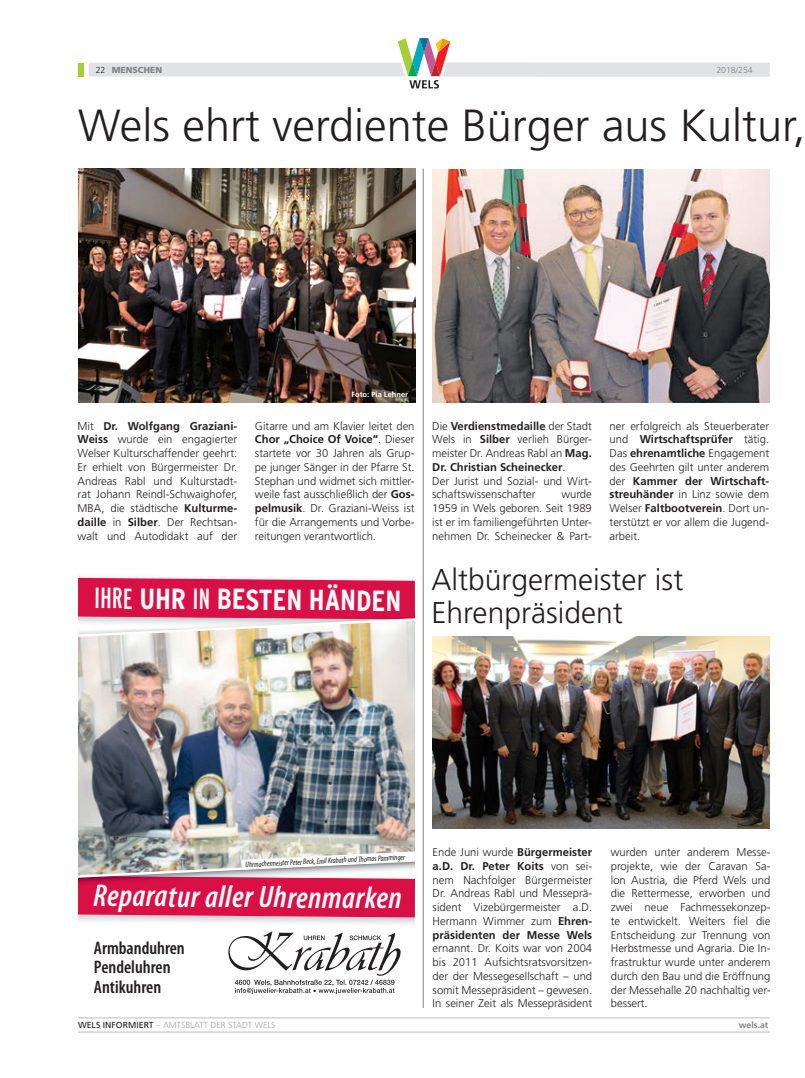
<style>
.page{position:relative;width:805px;height:1078px;background:#fff}
.page>*{position:absolute;margin:0;border:0;box-sizing:border-box;transform-origin:0 0}
.AB_2017_36Pt_Headlin{font:300 45px "Frutiger LT Std";color:#231f20}
.t1{font:italic 600 condensed 31.5px "Myriad Pro";letter-spacing:.015em;color:#fff}
.AB_2017_24Pt_Headlin{font:300 30px "Frutiger LT Std";color:#231f20}
.t2{font:700 condensed 29.12px "Interstate";color:#fff}
.t3{font:600 condensed 18.12px/19.4px "Myriad Pro";color:#231f20}
.AB_2017_Grundtext{font:300 11.25px/13.8px "Frutiger LT Std";color:#231f20;text-align:justify}
.t4{font:300 8.75px "Frutiger LT Std";color:#a3a4a8}
.t5{font:300 8.75px "Frutiger LT Std";color:#808285}
.t6{font:900 8.75px "Frutiger LT Std";color:#808285}
.t7{font:700 8.75px "Frutiger LT Std";color:#808285}
.t8{font:italic condensed 7.88px "Myriad Pro";color:#231f20}
.AB_2017_Vorspann_4-s{font:700 7.5px "Frutiger LT Std";color:#fff}
.s1{font-weight:300;color:#231f20}
.s2{font-weight:700}
.s3{font-weight:400;font-stretch:extra-condensed}
.s4{font-weight:400;color:#231f20}
</style>
<div class="page">
<div style="left:78px;top:63px;width:5px;height:13px;background:#a6ce39"></div>
<hr style="left:78px;top:1017px;width:691px;height:1px;background:#bcbdc0">
<hr style="left:78px;top:1031px;width:691px;height:1px;background:#bcbdc0">
<svg style="left:89px;top:38px;width:680px;height:50px"></svg>
<img style="left:432px;top:169px;width:337px;height:234px">
<img style="left:78px;top:169px;width:337px;height:233px">
<img style="left:432px;top:636px;width:337px;height:192px">
<hr style="left:423px;top:168px;width:1px;height:839px;background:#808285">
<svg style="left:228px;top:931px;width:173px;height:62px"></svg>
<div style="left:78px;top:887px;width:337px;height:30px;background:#d91045"></div>
<svg style="left:78px;top:577px;width:337px;height:35px;background:#da1f50"></svg>
<img style="left:78px;top:612px;width:337px;height:275px">
<img style="left:94px;top:883px;width:306px;height:4px">
<img style="left:78px;top:615px;width:337px;height:265px">
<svg style="left:241px;top:851px;width:174px;height:18px"></svg>
<p class="t6" style="left:96px;top:65px;width:68px"><span class="s1">22</span> MENSCHEN</p>
<p class="t5" style="left:730px;top:65px;width:23px">7 138</p>
<p class="t5" style="left:716px;top:65px;width:38px">2018/254</p>
<p class="AB_2017_36Pt_Headlin" style="left:78px;top:99px;width:728px">Wels ehrt verdiente Bürger aus Kultur,</p>
<p class="AB_2017_Vorspann_4-s" style="left:351px;top:390px;width:58px">Foto: Pia Lehner</p>
<p class="AB_2017_Grundtext" style="left:78px;top:419px;width:161px">Mit <span class="s2">Dr. Wolfgang Graziani-Weiss</span> wurde ein engagierter Welser Kulturschaffender geehrt:<br>Er erhielt von Bürgermeister Dr.<br>Andreas Rabl und Kulturstadt&shy;rat Johann Reindl-Schwaighofer, MBA, die städtische <span class="s2">Kulturme&shy;daille</span> in <span class="s2">Silber</span>. Der Rechtsan&shy;walt und Autodidakt auf der</p>
<p class="AB_2017_Grundtext" style="left:255px;top:419px;width:161px">Gitarre und am Klavier leitet den <span class="s2">Chor „Choice Of Voice“</span>. Dieser startete vor 30 Jahren als Grup&shy;pe junger Sänger in der Pfarre St.<br>Stephan und widmet sich mittler&shy;weile fast ausschließlich der <span class="s2">Gos&shy;pelmusik</span>. Dr. Graziani-Weiss ist für die Arrangements und Vorbe&shy;reitungen verantwortlich.</p>
<p class="t2" style="left:94px;top:580px;width:309px;rotate:1deg"><span class="s3">IHRE</span> UHR <span class="s3">IN</span> BESTEN HÄNDEN</p>
<p class="AB_2017_Grundtext" style="left:432px;top:419px;width:161px">Die <span class="s2">Verdienstmedaille</span> der Stadt Wels in <span class="s2">Silber</span> verlieh Bürger&shy;meister Dr. Andreas Rabl an <span class="s2">Mag.<br>Dr. Christian Scheinecker</span>.</p>
<p class="AB_2017_Grundtext" style="left:432px;top:474px;width:161px">Der Jurist und Sozial- und Wirt&shy;schaftswissenschafter</p>
<p class="AB_2017_Grundtext" style="left:432px;top:487px;width:161px;text-indent:129px">wurde 1959 in Wels geboren. Seit 1989 ist er im familiengeführten Unter&shy;nehmen Dr. Scheinecker &amp; Part-</p>
<p class="AB_2017_Grundtext" style="left:609px;top:419px;width:161px">ner erfolgreich als Steuerberater und <span class="s2">Wirtschaftsprüfer</span> tätig.<br>Das <span class="s2">ehrenamtliche</span> Engagement des Geehrten gilt unter anderem der <span class="s2">Kammer der Wirtschaft&shy;streuhänder</span> in Linz sowie dem Welser <span class="s2">Faltbootverein</span>. Dort un&shy;terstützt er vor allem die Jugend&shy;arbeit.</p>
<p class="AB_2017_24Pt_Headlin" style="left:431px;top:562px;width:253px">Altbürgermeister ist</p>
<p class="AB_2017_24Pt_Headlin" style="left:431px;top:595px;width:193px">Ehrenpräsident</p>
<p class="t8" style="left:245px;top:860px;width:161px;rotate:-3deg">Uhrmachermeister Peter Beck, Emil Krabath und Thomas Pamminger</p>
<p class="t1" style="left:93px;top:877px;width:310px">Reparatur aller Uhrenmarken</p>
<p class="t3" style="left:94px;top:937px;width:92px">Armbanduhren<br>Pendeluhren<br>Antikuhren</p>
<p class="AB_2017_Grundtext" style="left:432px;top:845px;width:161px">Ende Juni wurde <span class="s2">Bürgermeister a.D. Dr. Peter Koits</span> von sei&shy;nem Nachfolger Bürgermeister Dr. Andreas Rabl und Messeprä&shy;sident Vizebürgermeister a.D.<br>Hermann Wimmer zum <span class="s2">Ehren&shy;präsidenten der Messe Wels </span>ernannt. Dr. Koits war von 2004 bis 2011 Aufsichtsratsvorsitzen&shy;der der Messegesellschaft – und somit Messepräsident – gewesen.</p>
<p class="AB_2017_Grundtext" style="left:432px;top:996px;width:161px">In seiner Zeit als Messepräsident</p>
<p class="AB_2017_Grundtext" style="left:610px;top:845px;width:161px">wurden unter anderem Messe&shy;projekte, wie der Caravan Sa&shy;lon Austria, die Pferd Wels und die Rettermesse, erworben und zwei neue Fachmessekonzep&shy;te entwickelt. Weiters fiel die Entscheidung zur Trennung von Herbstmesse und Agraria. Die In&shy;frastruktur wurde unter anderem durch den Bau und die Eröffnung der Messehalle 20 nachhaltig ver&shy;bessert.</p>
<p class="t4" style="left:78px;top:1019px;width:199px"><span class="s4">WELS INFORMIERT</span> – AMTSBLATT DER STADT WELS</p>
<p class="t7" style="left:738px;top:1019px;width:31px">wels.at</p>
</div>
